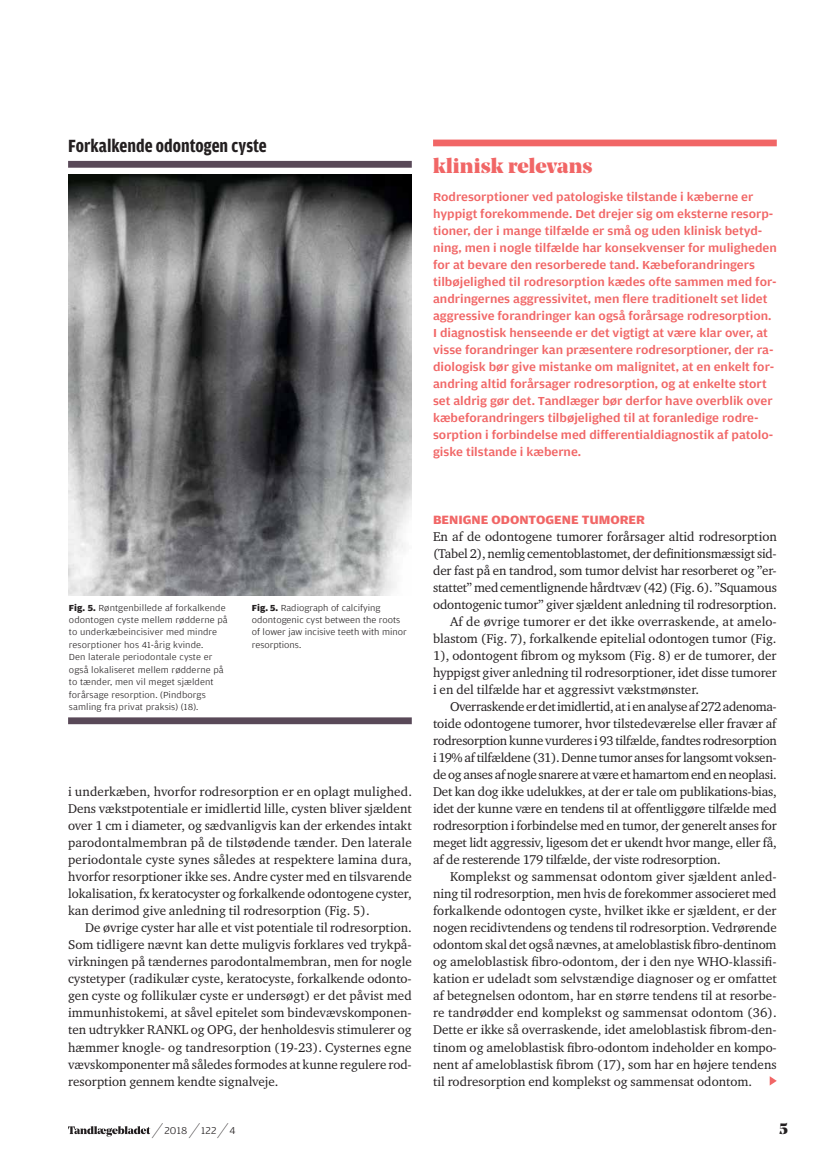
<style>
.page{position:relative;width:830px;height:1157px;background:#fff}
.page>*{position:absolute;margin:0;border:0;box-sizing:border-box;transform-origin:0 0}
.t1{font:900 21px "Noe Display";letter-spacing:.01em;color:#f16666}
.t2{font:700 18.75px "Amplitude Condensed";color:#231f20}
.t3{font:900 15px "Noe Display";color:#231f20}
.t4{font:13.05px/17px "Charter ITC";letter-spacing:-.005em;color:#231f20;text-align:justify}
.t5{font:13.05px "Charter ITC";letter-spacing:-.025em;color:#231f20}
.t6{font:700 12.75px "Amplitude Wide";color:#f16666}
.t7{font:500 12.3px/17px "Amplitude Wide";color:#f16666}
.t8{font:300 10.5px "Amplitude Wide";letter-spacing:.02em;color:#231f20}
.t9{font:300 9.3px/12.5px "Amplitude Wide";letter-spacing:.01em;color:#231f20}
.s1{font-weight:700}
.s2{font-family:"Noe Display";font-weight:900;font-size:21px}
</style>
<div class="page">
<div style="left:433px;top:140px;width:343px;height:6px;background:#f16666"></div>
<svg style="left:769px;top:1076px;width:7px;height:9px"></svg>
<svg style="left:68px;top:161px;width:343px;height:563px"></svg>
<img style="left:68px;top:174px;width:343px;height:422px">
<svg style="left:68px;top:1126px;width:82px;height:10px"></svg>
<h2 class="t2" style="left:68px;top:136px;width:200px">Forkalkende odontogen cyste</h2>
<h1 class="t1" style="left:433px;top:152px;width:161px">klinisk relevans</h1>
<p class="t7" style="left:433px;top:188px;width:345px">Rodresorptioner ved patologiske tilstande i kæberne er hyppigt forekommende. Det drejer sig om eksterne resorp&shy;tioner, der i mange tilfælde er små og uden klinisk betyd&shy;ning, men i nogle tilfælde har konsekvenser for muligheden for at bevare den resorberede tand. Kæbeforandringers tilbøjelighed til rodresorption kædes ofte sammen med for&shy;andringernes aggressivitet, men flere traditionelt set lidet aggressive forandringer kan også forårsage rodresorption.<br>I diagnostisk henseende er det vigtigt at være klar over, at visse forandringer kan præsentere rodresorptioner, der ra&shy;diologisk bør give mistanke om malignitet, at en enkelt for&shy;andring altid forårsager rodresorption, og at enkelte stort set aldrig gør det. Tandlæger bør derfor have overblik over kæbeforandringers tilbøjelighed til at foranledige rodre&shy;sorption i forbindelse med differentialdiagnostik af patolo&shy;giske tilstande i kæberne.</p>
<p class="t9" style="left:69px;top:601px;width:160px"><span class="s1">Fig. 5.</span> Røntgenbillede af forkalkende odontogen cyste mellem rødderne på to underkæbeincisiver med mindre resorptioner hos 41-årig kvinde.<br>Den laterale periodontale cyste er også lokaliseret mellem rødderne på to tænder, men vil meget sjældent forårsage resorption. (Pindborgs samling fra privat praksis) (18).</p>
<p class="t9" style="left:252px;top:601px;width:156px"><span class="s1">Fig. 5.</span> Radiograph of calcifying odontogenic cyst between the roots of lower jaw incisive teeth with minor resorptions.</p>
<p class="t4" style="left:68px;top:783px;width:345px">i underkæben, hvorfor rodresorption er en oplagt mulighed.<br>Dens vækstpotentiale er imidlertid lille, cysten bliver sjældent over 1 cm i diameter, og sædvanligvis kan der erkendes intakt parodontalmembran på de tilstødende tænder. Den laterale periodontale cyste synes således at respektere lamina dura, hvorfor resorptioner ikke ses. Andre cyster med en tilsvarende lokalisation, fx keratocyster og forkalkende odontogene cyster, kan derimod give anledning til rodresorption (Fig. 5).</p>
<p class="t4" style="left:68px;top:919px;width:345px;text-indent:17px">De øvrige cyster har alle et vist potentiale til rodresorption.<br>Som tidligere nævnt kan dette muligvis forklares ved trykpå&shy;virkningen på tændernes parodontalmembran, men for nogle cystetyper (radikulær cyste, keratocyste, forkalkende odonto&shy;gen cyste og follikulær cyste er undersøgt) er det påvist med immunhistokemi, at såvel epitelet som bindevævskomponen&shy;ten udtrykker RANKL og OPG, der henholdesvis stimulerer og hæmmer knogle- og tandresorption (19-23). Cysternes egne vævskomponenter må således formodes at kunne regulere rod&shy;resorption gennem kendte signalveje.</p>
<p class="t6" style="left:433px;top:513px;width:213px">BENIGNE ODONTOGENE TUMORER</p>
<p class="t4" style="left:433px;top:528px;width:345px">En af de odontogene tumorer forårsager altid rodresorption</p>
<p class="t4" style="left:433px;top:545px;width:345px">(Tabel 2), nemlig cementoblastomet, der definitionsmæssigt sid-</p>
<p class="t4" style="left:433px;top:562px;width:345px">der fast på en tandrod, som tumor delvist har resorberet og ”er-</p>
<p class="t4" style="left:433px;top:579px;width:345px">stattet” med cementlignende hårdtvæv (42) (Fig. 6). ”Squamous</p>
<p class="t4" style="left:433px;top:596px;width:345px">odontogenic tumor” giver sjældent anledning til rodresorption.</p>
<p class="t4" style="left:450px;top:613px;width:328px">Af de øvrige tumorer er det ikke overraskende, at amelo-</p>
<p class="t4" style="left:433px;top:630px;width:345px">blastom (Fig. 7), forkalkende epitelial odontogen tumor (Fig.</p>
<p class="t4" style="left:433px;top:647px;width:345px">1), odontogent fibrom og myksom (Fig. 8) er de tumorer, der</p>
<p class="t4" style="left:433px;top:664px;width:345px">hyppigst giver anledning til rodresorptioner, idet disse tumorer</p>
<p class="t4" style="left:433px;top:681px;width:267px">i en del tilfælde har et aggressivt vækstmønster.</p>
<p class="t5" style="left:450px;top:698px;width:328px">Overraskende er det imidlertid, at i en analyse af 272 adenoma-</p>
<p class="t4" style="left:433px;top:715px;width:345px">toide odontogene tumorer, hvor tilstedeværelse eller fravær af</p>
<p class="t4" style="left:433px;top:732px;width:345px">rodresorption kunne vurderes i 93 tilfælde, fandtes rodresorption</p>
<p class="t4" style="left:433px;top:749px;width:345px">i 19% af tilfældene (31). Denne tumor anses for langsomt voksen-</p>
<p class="t5" style="left:433px;top:766px;width:345px">de og anses af nogle snarere at være et hamartom end en neoplasi.</p>
<p class="t4" style="left:433px;top:783px;width:345px">Det kan dog ikke udelukkes, at der er tale om publikations-bias,</p>
<p class="t4" style="left:433px;top:800px;width:345px">idet der kunne være en tendens til at offentliggøre tilfælde med</p>
<p class="t4" style="left:433px;top:817px;width:345px">rodresorption i forbindelse med en tumor, der generelt anses for</p>
<p class="t4" style="left:433px;top:834px;width:345px">meget lidt aggressiv, ligesom det er ukendt hvor mange, eller få,</p>
<p class="t4" style="left:433px;top:851px;width:289px">af de resterende 179 tilfælde, der viste rodresorption.</p>
<p class="t4" style="left:450px;top:868px;width:328px">Komplekst og sammensat odontom giver sjældent anled-</p>
<p class="t4" style="left:433px;top:885px;width:345px">ning til rodresorption, men hvis de forekommer associeret med</p>
<p class="t4" style="left:433px;top:902px;width:345px">forkalkende odontogen cyste, hvilket ikke er sjældent, er der</p>
<p class="t4" style="left:433px;top:919px;width:345px">nogen recidivtendens og tendens til rodresorption. Vedrørende</p>
<p class="t4" style="left:433px;top:936px;width:345px">odontom skal det også nævnes, at ameloblastisk fibro-dentinom</p>
<p class="t4" style="left:433px;top:953px;width:345px">og ameloblastisk fibro-odontom, der i den nye WHO-klassifi-</p>
<p class="t4" style="left:433px;top:970px;width:345px">kation er udeladt som selvstændige diagnoser og er omfattet</p>
<p class="t4" style="left:433px;top:987px;width:345px">af betegnelsen odontom, har en større tendens til at resorbe-</p>
<p class="t4" style="left:433px;top:1004px;width:345px">re tandrødder end komplekst og sammensat odontom (36).</p>
<p class="t4" style="left:433px;top:1021px;width:345px">Dette er ikke så overraskende, idet ameloblastisk fibrom-den-</p>
<p class="t4" style="left:433px;top:1038px;width:345px">tinom og ameloblastisk fibro-odontom indeholder en kompo-</p>
<p class="t4" style="left:433px;top:1055px;width:345px">nent af ameloblastisk fibrom (17), som har en højere tendens</p>
<p class="t4" style="left:433px;top:1072px;width:320px">til rodresorption end komplekst og sammensat odontom.</p>
<p class="t8" style="left:157px;top:1124px;width:80px"><span class="s2">∕</span> 2018 <span class="s2">∕</span> 122 <span class="s2">∕</span> 4</p>
<p class="t3" style="left:778px;top:1118px;width:10px">5</p>
</div>
